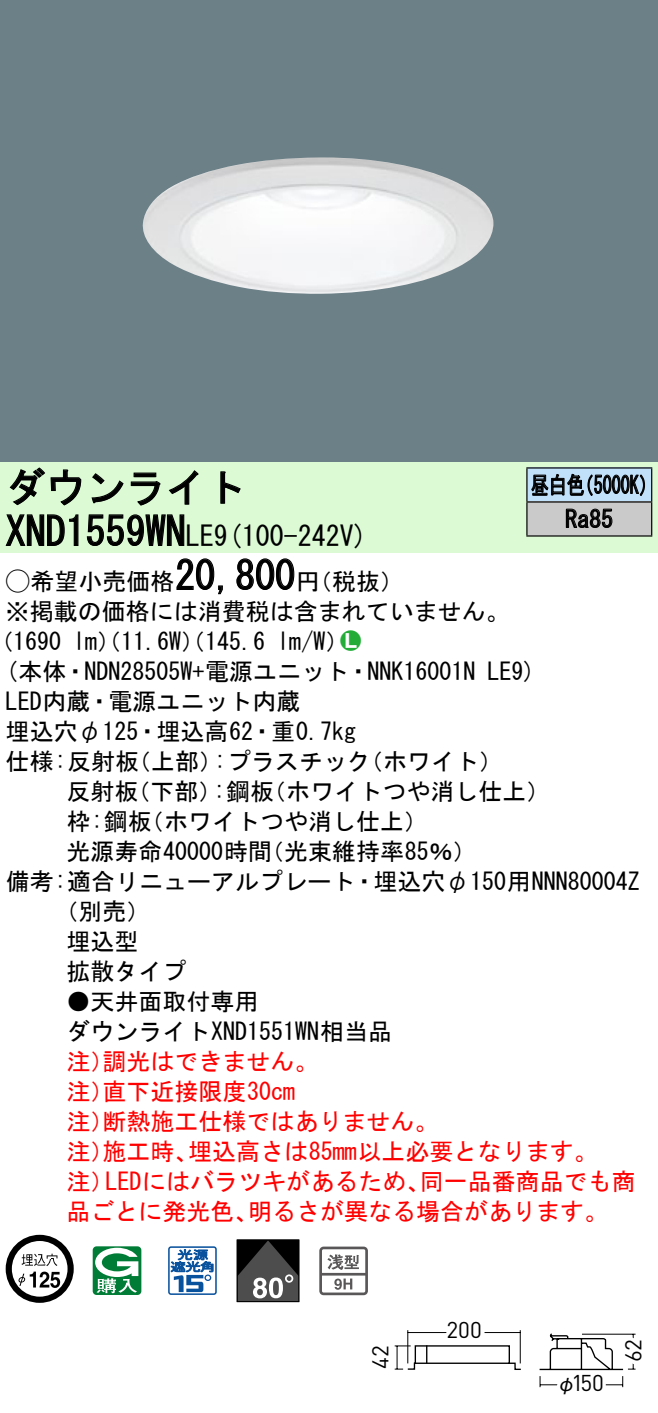
<style>
.page{position:relative;width:658px;height:1413px;background:#fff}
.page>*{position:absolute;margin:0;border:0;box-sizing:border-box;transform-origin:0 0}
.t1{font:40px "MS Gothic";color:#000}
.t2{font:28px "MS Gothic";color:#000}
.t3{font:24px/30.4px "MS Gothic";color:#000}
.t4{font:24px/30px "MS Gothic";color:#f00}
.t5{font:24px/34px "MS Gothic";color:#000;scale:.75 1}
.t6{font:24px "Ford Classification 1";color:#23ac38}
.t7{font:22.8px "DINOT";color:#000}
.t8{font:20px "Gothic BBB Pro Medium 90 pv RKSJ H";color:#000}
.s1{font-size:28px}
.s2{font-family:"Ford Classification 1"}
.s3{color:#fff}
</style>
<div class="page">
<div style="left:0;top:0;width:658px;height:462px;background:#6c8087"></div>
<img style="left:142px;top:157px;width:352px;height:137px">
<div style="left:0;top:462px;width:658px;height:90px;background:#dcfad4"></div>
<svg style="left:9px;top:467px;width:73px;height:39px"></svg>
<svg style="left:91px;top:473px;width:33px;height:30px"></svg>
<svg style="left:130px;top:472px;width:30px;height:34px"></svg>
<svg style="left:168px;top:470px;width:30px;height:35px"></svg>
<svg style="left:220px;top:471px;width:21px;height:33px"></svg>
<svg style="left:5px;top:514px;width:74px;height:32px"></svg>
<svg style="left:86px;top:514px;width:99px;height:32px"></svg>
<svg style="left:176px;top:558px;width:47px;height:37px"></svg>
<svg style="left:236px;top:558px;width:59px;height:32px"></svg>
<svg style="left:6px;top:1235px;width:68px;height:68px"></svg>
<svg style="left:93px;top:1246px;width:48px;height:49px"></svg>
<svg style="left:168px;top:1246px;width:49px;height:49px"></svg>
<div style="left:237px;top:1239px;width:62px;height:63px;border:1px solid #000"></div>
<svg style="left:237px;top:1240px;width:62px;height:61px;background:#474747"></svg>
<svg style="left:319px;top:1246px;width:49px;height:49px"></svg>
<div style="left:527px;top:468px;width:124px;height:34px;background:#c1e1fa"></div>
<div style="left:527px;top:502px;width:124px;height:34px;background:#cacaca"></div>
<hr style="left:526px;top:467px;width:126px;height:2px;background:#000">
<hr style="left:526px;top:468px;width:1px;height:33px;background:#000">
<hr style="left:651px;top:468px;width:1px;height:33px;background:#000">
<hr style="left:526px;top:501px;width:126px;height:2px;background:#000">
<hr style="left:526px;top:502px;width:1px;height:33px;background:#000">
<hr style="left:651px;top:502px;width:1px;height:33px;background:#000">
<hr style="left:526px;top:535px;width:126px;height:2px;background:#000">
<svg style="left:531px;top:473px;width:114px;height:23px"></svg>
<svg style="left:565px;top:508px;width:47px;height:20px"></svg>
<svg style="left:539px;top:1333px;width:97px;height:55px"></svg>
<svg style="left:394px;top:1330px;width:127px;height:40px"></svg>
<h1 class="t1" style="left:6px;top:467px;width:242px">ダウンライト</h1>
<p class="t2" style="left:214px;top:522px;width:155px">(9 100-242 (V</p>
<h1 class="t1" style="left:6px;top:511px;width:210px">XND1559WN<span class="s1">LE</span></h1>
<h1 class="t1" style="left:175px;top:555px;width:121px">20,800</h1>
<p class="t3" style="left:6px;top:566px;width:505px"><span class="s2">A</span>希望小売価格<br>※掲載の価格には消費税は含まれていません。</p>
<p class="t6" style="left:340px;top:629px;width:22px">2<span class="s3">7</span></p>
<p class="t3" style="left:296px;top:566px;width:109px">（円税抜(</p>
<p class="t3" style="left:277px;top:626px;width:73px">l m (W/</p>
<p class="t3" style="left:-11px;top:626px;width:74px">（1690</p>
<p class="t3" style="left:73px;top:626px;width:193px">lm）（11.6 ）（W 145.6</p>
<p class="t5" style="left:565px;top:468px;width:65px;text-indent:-34px">昼白色<br>Ra85</p>
<p class="t5" style="left:575px;top:468px;width:109px">（5000 (K</p>
<p class="t3" style="left:6px;top:656px;width:471px">(本体・NDN28505 +W 電源ユニット・NNK16001N</p>
<p class="t3" style="left:6px;top:686px;width:296px">LED内蔵・電源ユニット内蔵</p>
<p class="t3" style="left:6px;top:716px;width:352px">埋込穴φ125・埋込高62・重0.7kg</p>
<p class="t3" style="left:359px;top:746px;width:145px">（ホワイト(</p>
<p class="t3" style="left:487px;top:656px;width:50px">LE (9</p>
<p class="t3" style="left:214px;top:746px;width:158px">:プラスチック</p>
<p class="t3" style="left:6px;top:746px;width:135px">仕様:反射板</p>
<p class="t3" style="left:127px;top:746px;width:97px">（上部）</p>
<p class="t3" style="left:66px;top:776px;width:73px">反射板</p>
<p class="t3" style="left:126px;top:776px;width:97px">（下部）</p>
<p class="t3" style="left:213px;top:776px;width:62px">:鋼板</p>
<p class="t3" style="left:262px;top:776px;width:289px">（ホワイトつや消し仕上(</p>
<p class="t3" style="left:66px;top:806px;width:87px">枠:鋼板</p>
<p class="t3" style="left:140px;top:806px;width:289px">（ホワイトつや消し仕上(</p>
<p class="t3" style="left:66px;top:836px;width:207px">光源寿命40000時間</p>
<p class="t3" style="left:6px;top:866px;width:635px">備考:適合リニューアルプレート・埋込穴φ150用NNN80004Z</p>
<p class="t3" style="left:54px;top:896px;width:98px">（別売(</p>
<p class="t3" style="left:66px;top:926px;width:74px">埋込型</p>
<p class="t3" style="left:66px;top:956px;width:121px">拡散タイプ</p>
<p class="t3" style="left:66px;top:986px;width:327px">●天井面取付専用<br>ダウンライトXND1551WN相当品</p>
<p class="t4" style="left:102px;top:1046px;width:217px">調光はできません。</p>
<p class="t3" style="left:260px;top:836px;width:218px">（光束維持率85％(</p>
<p class="t4" style="left:102px;top:1046px;width:194px;text-indent:-36px">注）<br>直下近接限度30cm</p>
<p class="t4" style="left:102px;top:1076px;width:337px;text-indent:-36px">注）<br>断熱施工仕様ではありません。</p>
<p class="t4" style="left:66px;top:1106px;width:49px">注）</p>
<p class="t4" style="left:188px;top:1136px;width:411px">埋込高さは85mm以上必要となります。</p>
<p class="t4" style="left:102px;top:1136px;width:97px">施工時、</p>
<p class="t4" style="left:66px;top:1136px;width:49px">注）</p>
<p class="t4" style="left:66px;top:1166px;width:49px">注）</p>
<p class="t4" style="left:105px;top:1166px;width:326px">LEDにはバラツキがあるため、</p>
<p class="t4" style="left:420px;top:1166px;width:217px">同一品番商品でも商</p>
<p class="t4" style="left:66px;top:1196px;width:194px">品ごとに発光色、</p>
<p class="t4" style="left:248px;top:1196px;width:362px">明るさが異なる場合があります。</p>
<p class="t7" style="left:364px;top:1369px;width:25px;rotate:-90deg">42</p>
<p class="t7" style="left:446px;top:1314px;width:37px">200</p>
<p class="t7" style="left:571px;top:1367px;width:34px">150</p>
<p class="t8" style="left:556px;top:1367px;width:21px">φ</p>
<p class="t7" style="left:617px;top:1362px;width:24px;rotate:-90deg">62</p>
</div>
